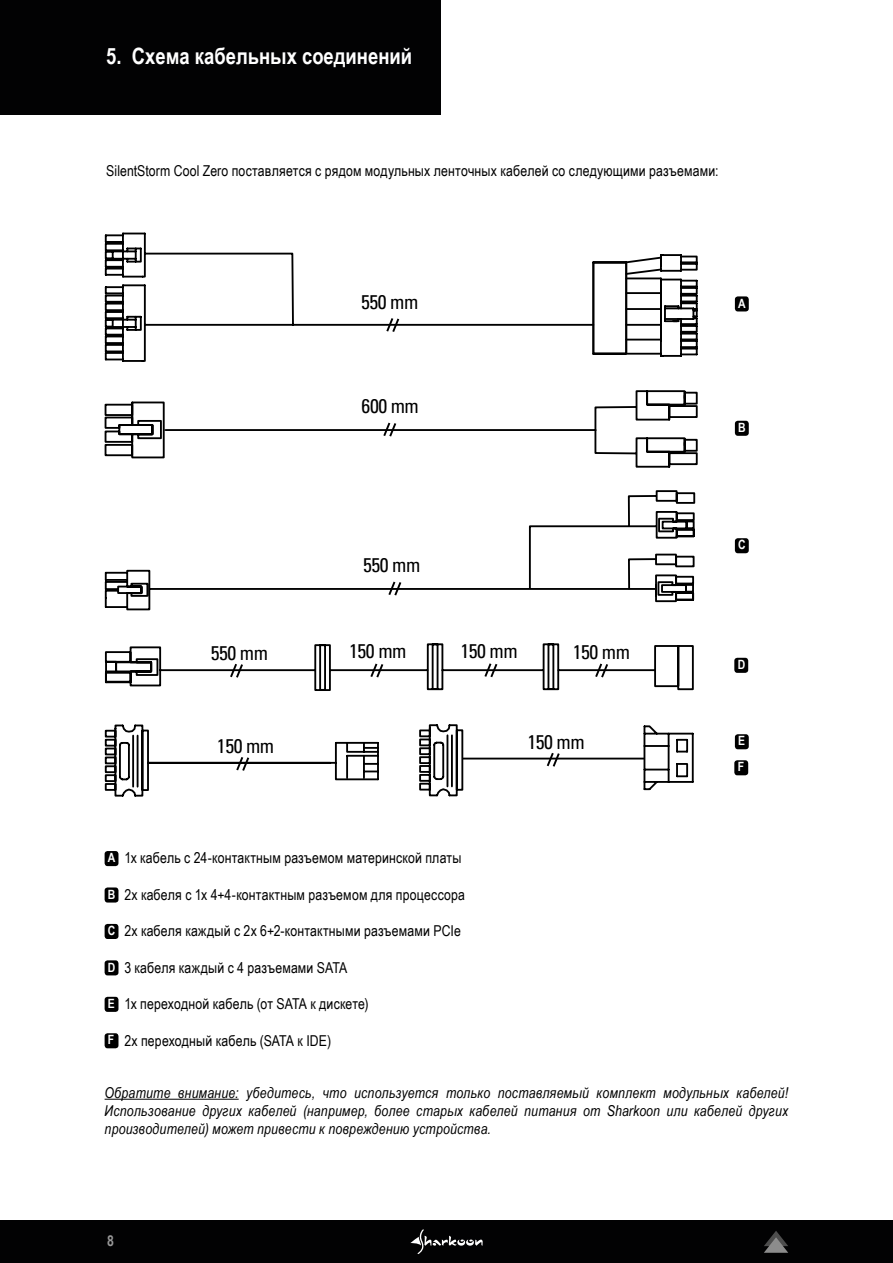
<style>
.page{position:relative;width:893px;height:1263px;background:#fff}
.page>*{position:absolute;margin:0;border:0;box-sizing:border-box;transform-origin:0 0}
.t1{font:700 22.5px "Arial Narrow";color:#fff}
.t2{font:condensed 19.8px "Univers";letter-spacing:-.02em;color:#000}
.t3{font:15px "Arial Narrow";letter-spacing:.01em;color:#000}
.t4{font:italic 15px/18px "Arial Narrow";letter-spacing:.015em;color:#000;text-align:justify}
.t5{font:700 15px "Arial Narrow";color:#d9d9d9}
.t6{font:700 12.75px "Arial Narrow";color:#fff}
</style>
<div class="page">
<svg style="left:105px;top:233px;width:593px;height:129px"></svg>
<svg style="left:591px;top:260px;width:37px;height:96px"></svg>
<hr style="left:593px;top:261px;width:33px;height:2px;background:#000">
<hr style="left:625px;top:262px;width:2px;height:92px;background:#000">
<hr style="left:592px;top:262px;width:2px;height:92px;background:#000">
<svg style="left:105px;top:390px;width:593px;height:301px"></svg>
<svg style="left:228px;top:662px;width:17px;height:18px"></svg>
<svg style="left:105px;top:724px;width:589px;height:73px"></svg>
<svg style="left:369px;top:316px;width:241px;height:453px"></svg>
<svg style="left:387px;top:579px;width:16px;height:19px"></svg>
<svg style="left:627px;top:557px;width:31px;height:34px"></svg>
<div style="left:0;top:1220px;width:893px;height:43px;background:#020203"></div>
<svg style="left:410px;top:1229px;width:73px;height:25px"></svg>
<svg style="left:764px;top:1231px;width:24px;height:22px"></svg>
<div style="left:0;top:0;width:440px;height:115px;background:#020203"></div>
<div style="left:105px;top:851px;width:13px;height:15px;background:#000;border-radius:3px"></div>
<div style="left:735px;top:296px;width:14px;height:15px;background:#000;border-radius:3px"></div>
<div style="left:105px;top:887px;width:13px;height:15px;background:#000;border-radius:3px"></div>
<div style="left:735px;top:421px;width:14px;height:15px;background:#000;border-radius:3px"></div>
<div style="left:105px;top:924px;width:13px;height:15px;background:#000;border-radius:3px"></div>
<div style="left:735px;top:538px;width:14px;height:15px;background:#000;border-radius:3px"></div>
<div style="left:105px;top:960px;width:13px;height:15px;background:#000;border-radius:3px"></div>
<div style="left:105px;top:997px;width:13px;height:15px;background:#000;border-radius:3px"></div>
<div style="left:735px;top:734px;width:14px;height:15px;background:#000;border-radius:3px"></div>
<div style="left:105px;top:1033px;width:13px;height:15px;background:#000;border-radius:3px"></div>
<div style="left:734px;top:760px;width:14px;height:15px;background:#000;border-radius:3px"></div>
<div style="left:734px;top:658px;width:14px;height:15px;background:#000;border-radius:3px"></div>
<hr style="left:105px;top:1099px;width:134px;height:1px;background:#000">
<h1 class="t1" style="left:106px;top:39px;width:307px">5. Схема кабельных соединений</h1>
<p class="t3" style="left:106px;top:160px;width:614px">SilentStorm Cool Zero поставляется с рядом модульных ленточных кабелей со следующими разъемами:</p>
<h2 class="t2" style="left:361px;top:289px;width:59px">550 mm</h2>
<h2 class="t2" style="left:362px;top:393px;width:59px">600 mm</h2>
<h2 class="t2" style="left:363px;top:553px;width:59px">550 mm</h2>
<h2 class="t2" style="left:211px;top:640px;width:59px">550 mm</h2>
<h2 class="t2" style="left:349px;top:638px;width:59px">150 mm</h2>
<h2 class="t2" style="left:460px;top:638px;width:59px">150 mm</h2>
<h2 class="t2" style="left:573px;top:639px;width:59px">150 mm</h2>
<h2 class="t2" style="left:217px;top:733px;width:59px">150 mm</h2>
<h2 class="t2" style="left:527px;top:729px;width:59px">150 mm</h2>
<p class="t6" style="left:108px;top:848px;width:9px">A</p>
<p class="t6" style="left:108px;top:884px;width:9px">B</p>
<p class="t6" style="left:108px;top:921px;width:9px">C</p>
<p class="t6" style="left:108px;top:957px;width:9px">D</p>
<p class="t6" style="left:108px;top:994px;width:8px">E</p>
<p class="t6" style="left:108px;top:1030px;width:8px">F</p>
<p class="t3" style="left:124px;top:847px;width:339px">1x кабель с 24-контактным разъемом материнской платы</p>
<p class="t3" style="left:124px;top:883px;width:342px">2x кабеля с 1x 4+4-контактным разъемом для процессора</p>
<p class="t3" style="left:124px;top:920px;width:338px">2x кабеля каждый с 2x 6+2-контактными разъемами PCIe</p>
<p class="t3" style="left:124px;top:956px;width:224px">3 кабеля каждый с 4 разъемами SATA</p>
<p class="t3" style="left:124px;top:993px;width:246px">1x переходной кабель (от SATA к дискете)</p>
<p class="t3" style="left:124px;top:1030px;width:208px">2x переходный кабель (SATA к IDE)</p>
<p class="t6" style="left:738px;top:293px;width:9px">A</p>
<p class="t6" style="left:738px;top:418px;width:9px">B</p>
<p class="t6" style="left:738px;top:535px;width:9px">C</p>
<p class="t6" style="left:738px;top:655px;width:9px">D</p>
<p class="t6" style="left:738px;top:731px;width:8px">E</p>
<p class="t6" style="left:738px;top:757px;width:8px">F</p>
<p class="t4" style="left:105px;top:1083px;width:685px">Обратите внимание: убедитесь, что используется только поставляемый комплект модульных кабелей!<br>Использование других кабелей (например, более старых кабелей питания от Sharkoon или кабелей других производителей) может привести к повреждению устройства.</p>
<p class="t5" style="left:107px;top:1229px;width:8px">8</p>
</div>
